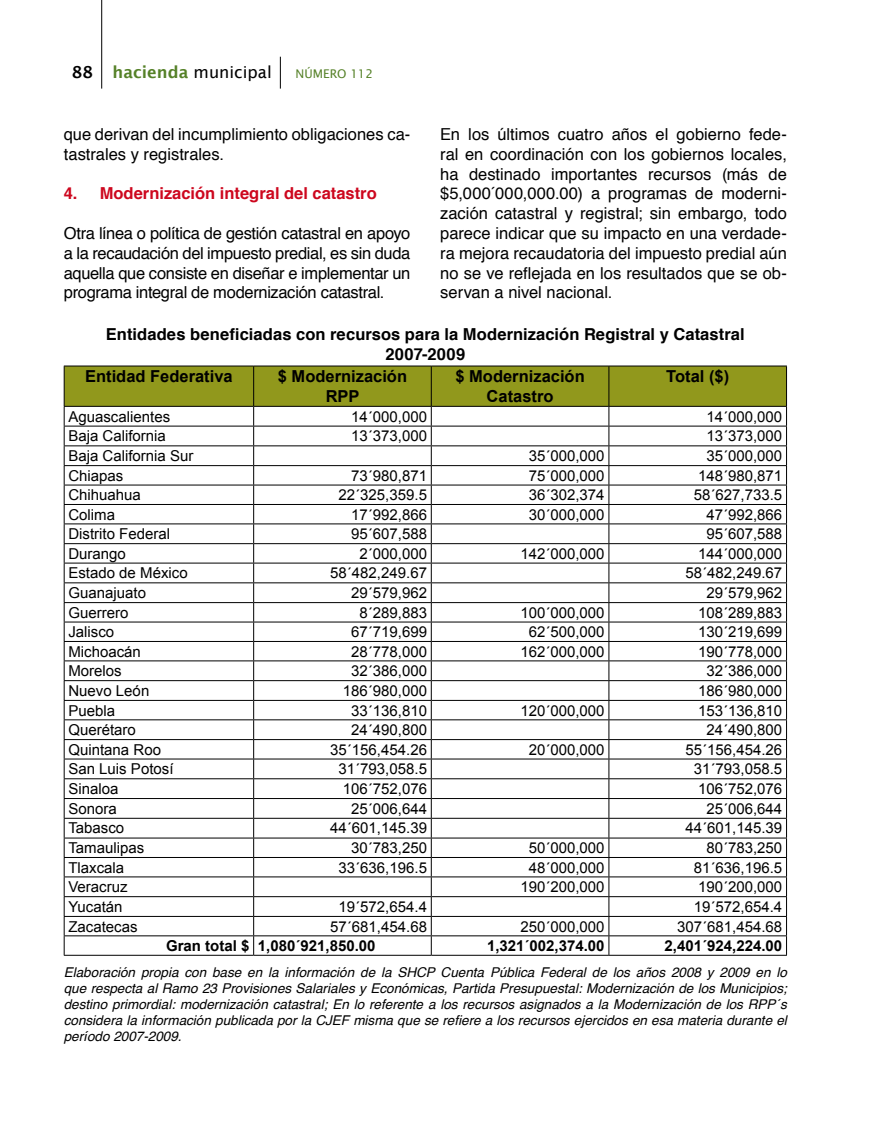
<style>
.page{position:relative;width:872px;height:1127px;background:#fff}
.page>*{position:absolute;margin:0;border:0;box-sizing:border-box;transform-origin:0 0}
.t1{font:16.5px/19.8px "Helvetica";letter-spacing:-.005em;color:#000;text-align:justify}
.t2{font:700 16.5px/19.8px "Helvetica";letter-spacing:.005em;color:#000;text-align:center}
.t3{font:700 16.5px/19.8px "Arial";color:#000;text-align:center}
.t4{font:700 16.5px "Helvetica";color:#cd071e}
.t5{font:16.5px "Lucida Sans";color:#000}
.t6{font:15px "Arial";color:#000}
.t7{font:700 15px "Arial";color:#000}
.t8{font:italic 13.5px/16.2px "Helvetica";color:#000;text-align:justify}
.t9{font:12px "Lucida Sans";color:#558128}
.s1{font-weight:600}
.s2{font-weight:600;color:#558128}
</style>
<div class="page">
<hr style="left:101px;top:0;width:1px;height:89px;background:#000">
<hr style="left:280px;top:57px;width:1px;height:32px;background:#000">
<svg style="left:64px;top:366px;width:723px;height:589px"></svg>
<hr style="left:64px;top:955px;width:190px;height:1px;background:#000">
<hr style="left:254px;top:955px;width:177px;height:1px;background:#000">
<hr style="left:431px;top:955px;width:178px;height:1px;background:#000">
<hr style="left:609px;top:955px;width:178px;height:1px;background:#000">
<p class="t5" style="left:72px;top:62px;width:201px"><span class="s1">88</span> <span class="s2">hacienda</span> municipal</p>
<p class="t9" style="left:296px;top:67px;width:79px">NÚMERO 112</p>
<p class="t1" style="left:440px;top:125px;width:348px">En los últimos cuatro años el gobierno fede&shy;ral en coordinación con los gobiernos locales, ha destinado importantes recursos (más de $5,000´000,000.00) a programas de moderni&shy;zación catastral y registral; sin embargo, todo parece indicar que su impacto en una verdade&shy;ra mejora recaudatoria del impuesto predial aún no se ve reflejada en los resultados que se ob&shy;servan a nivel nacional.</p>
<p class="t2" style="left:106px;top:324px;width:640px">Entidades beneficiadas con recursos para la Modernización Registral y Catastral<br>2007-2009</p>
<p class="t3" style="left:85px;top:367px;width:149px">Entidad Federativa</p>
<p class="t3" style="left:278px;top:367px;width:131px">$ Modernización<br>RPP</p>
<p class="t3" style="left:455px;top:367px;width:131px">$ Modernización<br>Catastro</p>
<p class="t3" style="left:666px;top:367px;width:64px">Total ($)</p>
<p class="t6" style="left:68px;top:408px;width:103px">Aguascalientes</p>
<p class="t6" style="left:351px;top:408px;width:77px">14´000,000</p>
<p class="t6" style="left:706px;top:408px;width:77px">14´000,000</p>
<p class="t6" style="left:68px;top:428px;width:99px">Baja California</p>
<p class="t6" style="left:351px;top:428px;width:77px">13´373,000</p>
<p class="t6" style="left:706px;top:428px;width:77px">13´373,000</p>
<p class="t6" style="left:68px;top:447px;width:127px">Baja California Sur</p>
<p class="t6" style="left:529px;top:447px;width:77px">35´000,000</p>
<p class="t6" style="left:706px;top:447px;width:77px">35´000,000</p>
<p class="t6" style="left:68px;top:467px;width:57px">Chiapas</p>
<p class="t6" style="left:351px;top:467px;width:77px">73´980,871</p>
<p class="t6" style="left:529px;top:467px;width:77px">75´000,000</p>
<p class="t6" style="left:698px;top:467px;width:86px">148´980,871</p>
<p class="t6" style="left:68px;top:486px;width:74px">Chihuahua</p>
<p class="t6" style="left:338px;top:486px;width:90px">22´325,359.5</p>
<p class="t6" style="left:529px;top:486px;width:77px">36´302,374</p>
<p class="t6" style="left:694px;top:486px;width:90px">58´627,733.5</p>
<p class="t6" style="left:68px;top:506px;width:48px">Colima</p>
<p class="t6" style="left:351px;top:506px;width:77px">17´992,866</p>
<p class="t6" style="left:529px;top:506px;width:77px">30´000,000</p>
<p class="t6" style="left:706px;top:506px;width:77px">47´992,866</p>
<p class="t6" style="left:68px;top:525px;width:103px">Distrito Federal</p>
<p class="t6" style="left:351px;top:525px;width:77px">95´607,588</p>
<p class="t6" style="left:706px;top:525px;width:77px">95´607,588</p>
<p class="t6" style="left:68px;top:545px;width:59px">Durango</p>
<p class="t6" style="left:359px;top:545px;width:69px">2´000,000</p>
<p class="t6" style="left:520px;top:545px;width:86px">142´000,000</p>
<p class="t6" style="left:698px;top:545px;width:86px">144´000,000</p>
<p class="t6" style="left:68px;top:564px;width:121px">Estado de México</p>
<p class="t6" style="left:330px;top:564px;width:98px">58´482,249.67</p>
<p class="t6" style="left:685px;top:564px;width:98px">58´482,249.67</p>
<p class="t6" style="left:68px;top:584px;width:79px">Guanajuato</p>
<p class="t6" style="left:351px;top:584px;width:77px">29´579,962</p>
<p class="t6" style="left:706px;top:584px;width:77px">29´579,962</p>
<p class="t6" style="left:68px;top:604px;width:62px">Guerrero</p>
<p class="t6" style="left:359px;top:604px;width:69px">8´289,883</p>
<p class="t6" style="left:520px;top:604px;width:86px">100´000,000</p>
<p class="t6" style="left:698px;top:604px;width:86px">108´289,883</p>
<p class="t6" style="left:68px;top:623px;width:47px">Jalisco</p>
<p class="t6" style="left:351px;top:623px;width:77px">67´719,699</p>
<p class="t6" style="left:529px;top:623px;width:77px">62´500,000</p>
<p class="t6" style="left:698px;top:623px;width:86px">130´219,699</p>
<p class="t6" style="left:68px;top:643px;width:74px">Michoacán</p>
<p class="t6" style="left:351px;top:643px;width:77px">28´778,000</p>
<p class="t6" style="left:520px;top:643px;width:86px">162´000,000</p>
<p class="t6" style="left:698px;top:643px;width:86px">190´778,000</p>
<p class="t6" style="left:68px;top:662px;width:55px">Morelos</p>
<p class="t6" style="left:351px;top:662px;width:77px">32´386,000</p>
<p class="t6" style="left:706px;top:662px;width:77px">32´386,000</p>
<p class="t6" style="left:68px;top:682px;width:82px">Nuevo León</p>
<p class="t6" style="left:343px;top:682px;width:86px">186´980,000</p>
<p class="t6" style="left:698px;top:682px;width:86px">186´980,000</p>
<p class="t6" style="left:68px;top:702px;width:48px">Puebla</p>
<p class="t6" style="left:351px;top:702px;width:77px">33´136,810</p>
<p class="t6" style="left:520px;top:702px;width:86px">120´000,000</p>
<p class="t6" style="left:698px;top:702px;width:86px">153´136,810</p>
<p class="t6" style="left:68px;top:721px;width:69px">Querétaro</p>
<p class="t6" style="left:351px;top:721px;width:77px">24´490,800</p>
<p class="t6" style="left:706px;top:721px;width:77px">24´490,800</p>
<p class="t6" style="left:68px;top:741px;width:94px">Quintana Roo</p>
<p class="t6" style="left:330px;top:741px;width:98px">35´156,454.26</p>
<p class="t6" style="left:529px;top:741px;width:77px">20´000,000</p>
<p class="t6" style="left:685px;top:741px;width:98px">55´156,454.26</p>
<p class="t6" style="left:68px;top:760px;width:107px">San Luis Potosí</p>
<p class="t6" style="left:338px;top:760px;width:90px">31´793,058.5</p>
<p class="t6" style="left:694px;top:760px;width:90px">31´793,058.5</p>
<p class="t6" style="left:68px;top:780px;width:52px">Sinaloa</p>
<p class="t6" style="left:343px;top:780px;width:86px">106´752,076</p>
<p class="t6" style="left:698px;top:780px;width:86px">106´752,076</p>
<p class="t6" style="left:68px;top:800px;width:50px">Sonora</p>
<p class="t6" style="left:351px;top:800px;width:77px">25´006,644</p>
<p class="t6" style="left:706px;top:800px;width:77px">25´006,644</p>
<p class="t6" style="left:68px;top:820px;width:57px">Tabasco</p>
<p class="t6" style="left:330px;top:820px;width:98px">44´601,145.39</p>
<p class="t6" style="left:685px;top:820px;width:98px">44´601,145.39</p>
<p class="t6" style="left:68px;top:839px;width:77px">Tamaulipas</p>
<p class="t6" style="left:351px;top:839px;width:77px">30´783,250</p>
<p class="t6" style="left:529px;top:839px;width:77px">50´000,000</p>
<p class="t6" style="left:706px;top:839px;width:77px">80´783,250</p>
<p class="t6" style="left:68px;top:859px;width:57px">Tlaxcala</p>
<p class="t6" style="left:338px;top:859px;width:90px">33´636,196.5</p>
<p class="t6" style="left:529px;top:859px;width:77px">48´000,000</p>
<p class="t6" style="left:694px;top:859px;width:90px">81´636,196.5</p>
<p class="t6" style="left:68px;top:878px;width:61px">Veracruz</p>
<p class="t6" style="left:520px;top:878px;width:86px">190´200,000</p>
<p class="t6" style="left:698px;top:878px;width:86px">190´200,000</p>
<p class="t6" style="left:68px;top:898px;width:56px">Yucatán</p>
<p class="t6" style="left:338px;top:898px;width:90px">19´572,654.4</p>
<p class="t6" style="left:694px;top:898px;width:90px">19´572,654.4</p>
<p class="t6" style="left:68px;top:918px;width:71px">Zacatecas</p>
<p class="t6" style="left:330px;top:918px;width:98px">57´681,454.68</p>
<p class="t6" style="left:520px;top:918px;width:86px">250´000,000</p>
<p class="t6" style="left:677px;top:918px;width:107px">307´681,454.68</p>
<p class="t7" style="left:166px;top:937px;width:211px">Gran total $ 1,080´921,850.00</p>
<p class="t7" style="left:487px;top:937px;width:119px">1,321´002,374.00</p>
<p class="t7" style="left:664px;top:937px;width:119px">2,401´924,224.00</p>
<p class="t8" style="left:64px;top:964px;width:724px">Elaboración propia con base en la información de la SHCP Cuenta Pública Federal de los años 2008 y 2009 en lo que respecta al Ramo 23 Provisiones Salariales y Económicas, Partida Presupuestal: Modernización de los Municipios; destino primordial: modernización catastral; En lo referente a los recursos asignados a la Modernización de los RPP´s considera la información publicada por la CJEF misma que se refiere a los recursos ejercidos en esa materia durante el período 2007-2009.</p>
<p class="t1" style="left:64px;top:125px;width:348px">que derivan del incumplimiento obligaciones ca&shy;tastrales y registrales.</p>
<p class="t4" style="left:64px;top:180px;width:314px">4. Modernización integral del catastro</p>
<p class="t1" style="left:64px;top:224px;width:348px">Otra línea o política de gestión catastral en apoyo a la recaudación del impuesto predial, es sin duda aquella que consiste en diseñar e implementar un programa integral de modernización catastral.</p>
</div>
